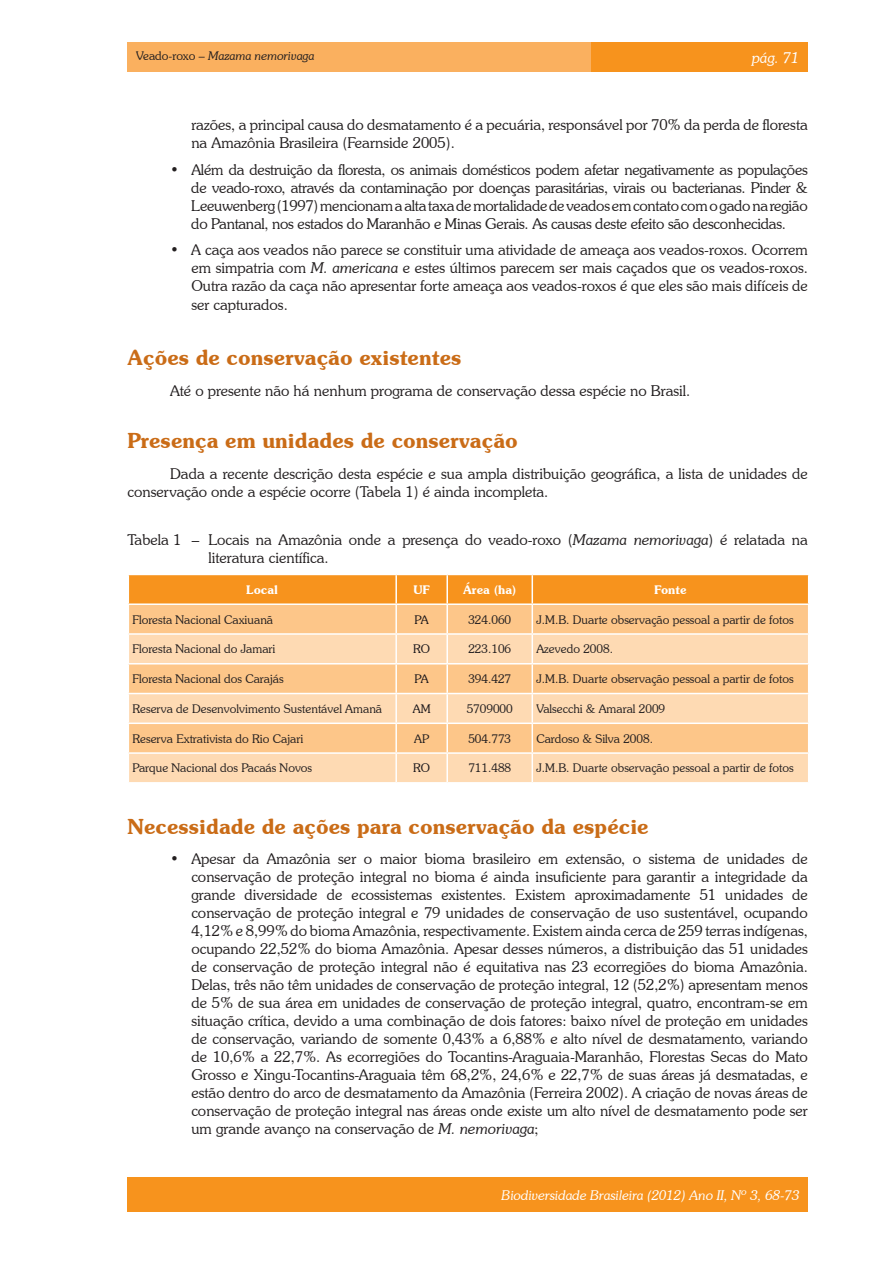
<style>
.page{position:relative;width:893px;height:1263px;background:#fff}
.page>*{position:absolute;margin:0;border:0;box-sizing:border-box;transform-origin:0 0}
.t1{font:600 21px "Souvenir IT Cby BT";color:#ca6c17}
.t2{font:300 15px/18px "Souvenir IT Cby BT";color:#231f20}
.t3{font:italic 300 15px "Souvenir IT Cby BT";color:#fff}
.t4{font:italic 300 13.5px "Souvenir IT Cby BT";color:#fff}
.t5{font:300 12px "Souvenir IT Cby BT";color:#231f20}
.t6{font:italic 300 12px "Souvenir IT Cby BT";color:#231f20}
.t7{font:600 12px "Souvenir IT Cby BT";color:#fff}
.t8{font:300 12px "Souvenir IT Cby BT";color:#1a161a}
.s1{font-style:normal}
.s2{font-style:italic}
</style>
<div class="page">
<div style="left:128px;top:43px;width:463px;height:29px;background:#fab05f"></div>
<div style="left:591px;top:43px;width:217px;height:29px;background:#f7931d"></div>
<div style="left:128px;top:1178px;width:680px;height:34px;background:#f7931d"></div>
<svg style="left:128px;top:574px;width:681px;height:208px;background:#fcca92"></svg>
<p class="t6" style="left:136px;top:49px;width:180px"><span class="s1">Veado-roxo</span> – Mazama nemorivaga</p>
<p class="t3" style="left:752px;top:49px;width:49px">pág. 71</p>
<p class="t2" style="left:191px;top:116px;width:618px">razões, a principal causa do desmatamento é a pecuária, responsável por 70% da perda de floresta na Amazônia Brasileira (Fearnside 2005).</p>
<p class="t2" style="left:191px;top:160px;width:618px;text-align:justify;text-indent:-21px">• Além da destruição da floresta, os animais domésticos podem afetar negativamente as populações de veado-roxo, através da contaminação por doenças parasitárias, virais ou bacterianas. Pinder &amp; Leeuwenberg (1997) mencionam a alta taxa de mortalidade de veados em contato com o gado na região do Pantanal, nos estados do Maranhão e Minas Gerais. As causas deste efeito são desconhecidas.</p>
<p class="t2" style="left:191px;top:241px;width:618px;text-align:justify;text-indent:-21px">• A caça aos veados não parece se constituir uma atividade de ameaça aos veados-roxos. Ocorrem em simpatria com <span class="s2">M. americana</span> e estes últimos parecem ser mais caçados que os veados-roxos.<br>Outra razão da caça não apresentar forte ameaça aos veados-roxos é que eles são mais difíceis de ser capturados.</p>
<h1 class="t1" style="left:128px;top:345px;width:336px">Ações de conservação existentes</h1>
<p class="t2" style="left:170px;top:382px;width:522px">Até o presente não há nenhum programa de conservação dessa espécie no Brasil.</p>
<h1 class="t1" style="left:128px;top:427px;width:392px">Presença em unidades de conservação</h1>
<p class="t2" style="left:128px;top:464px;width:682px;text-indent:43px">Dada a recente descrição desta espécie e sua ampla distribuição geográfica, a lista de unidades de conservação onde a espécie ocorre (Tabela 1) é ainda incompleta.</p>
<p class="t2" style="left:208px;top:531px;width:601px;text-indent:-81px">Tabela 1 – Locais na Amazônia onde a presença do veado-roxo (<span class="s2">Mazama nemorivaga</span>) é relatada na literatura científica.</p>
<p class="t7" style="left:246px;top:582px;width:33px">Local</p>
<p class="t7" style="left:413px;top:582px;width:18px">UF</p>
<p class="t7" style="left:463px;top:582px;width:55px">Área (ha)</p>
<p class="t7" style="left:654px;top:582px;width:34px">Fonte</p>
<p class="t5" style="left:132px;top:612px;width:142px">Floresta Nacional Caxiuanã</p>
<p class="t8" style="left:415px;top:612px;width:16px">PA</p>
<p class="t5" style="left:468px;top:612px;width:44px">324.060</p>
<p class="t5" style="left:536px;top:612px;width:259px">J.M.B. Duarte observação pessoal a partir de fotos</p>
<p class="t5" style="left:132px;top:642px;width:144px">Floresta Nacional do Jamari</p>
<p class="t8" style="left:413px;top:642px;width:18px">RO</p>
<p class="t5" style="left:468px;top:642px;width:44px">223.106</p>
<p class="t5" style="left:536px;top:642px;width:78px">Azevedo 2008.</p>
<p class="t5" style="left:132px;top:671px;width:153px">Floresta Nacional dos Carajás</p>
<p class="t8" style="left:415px;top:671px;width:16px">PA</p>
<p class="t5" style="left:468px;top:671px;width:44px">394.427</p>
<p class="t5" style="left:536px;top:671px;width:259px">J.M.B. Duarte observação pessoal a partir de fotos</p>
<p class="t5" style="left:132px;top:701px;width:251px">Reserva de Desenvolvimento Sustentável Amanã</p>
<p class="t8" style="left:413px;top:701px;width:19px">AM</p>
<p class="t5" style="left:467px;top:701px;width:48px">5709000</p>
<p class="t5" style="left:536px;top:701px;width:130px">Valsecchi &amp; Amaral 2009</p>
<p class="t5" style="left:132px;top:731px;width:172px">Reserva Extrativista do Rio Cajari</p>
<p class="t5" style="left:414px;top:731px;width:17px">AP</p>
<p class="t5" style="left:468px;top:731px;width:44px">504.773</p>
<p class="t5" style="left:536px;top:731px;width:118px">Cardoso &amp; Silva 2008.</p>
<p class="t5" style="left:132px;top:761px;width:181px">Parque Nacional dos Pacaás Novos</p>
<p class="t8" style="left:413px;top:761px;width:18px">RO</p>
<p class="t5" style="left:468px;top:761px;width:44px">711.488</p>
<p class="t5" style="left:536px;top:761px;width:259px">J.M.B. Duarte observação pessoal a partir de fotos</p>
<h1 class="t1" style="left:128px;top:813px;width:523px">Necessidade de ações para conservação da espécie</h1>
<p class="t2" style="left:191px;top:850px;width:618px;text-align:justify;text-indent:-21px">• Apesar da Amazônia ser o maior bioma brasileiro em extensão, o sistema de unidades de conservação de proteção integral no bioma é ainda insuficiente para garantir a integridade da grande diversidade de ecossistemas existentes. Existem aproximadamente 51 unidades de conservação de proteção integral e 79 unidades de conservação de uso sustentável, ocupando 4,12% e 8,99% do bioma Amazônia, respectivamente. Existem ainda cerca de 259 terras indígenas, ocupando 22,52% do bioma Amazônia. Apesar desses números, a distribuição das 51 unidades de conservação de proteção integral não é equitativa nas 23 ecorregiões do bioma Amazônia.<br>Delas, três não têm unidades de conservação de proteção integral, 12 (52,2%) apresentam menos de 5% de sua área em unidades de conservação de proteção integral, quatro, encontram-se em situação crítica, devido a uma combinação de dois fatores: baixo nível de proteção em unidades de conservação, variando de somente 0,43% a 6,88% e alto nível de desmatamento, variando de 10,6% a 22,7%. As ecorregiões do Tocantins-Araguaia-Maranhão, Florestas Secas do Mato Grosso e Xingu-Tocantins-Araguaia têm 68,2%, 24,6% e 22,7% de suas áreas já desmatadas, e estão dentro do arco de desmatamento da Amazônia (Ferreira 2002). A criação de novas áreas de conservação de proteção integral nas áreas onde existe um alto nível de desmatamento pode ser um grande avanço na conservação de <span class="s2">M. nemorivaga</span>;</p>
<p class="t4" style="left:501px;top:1187px;width:299px">Biodiversidade Brasileira (2012) Ano II, Nº 3, 68-73</p>
</div>
